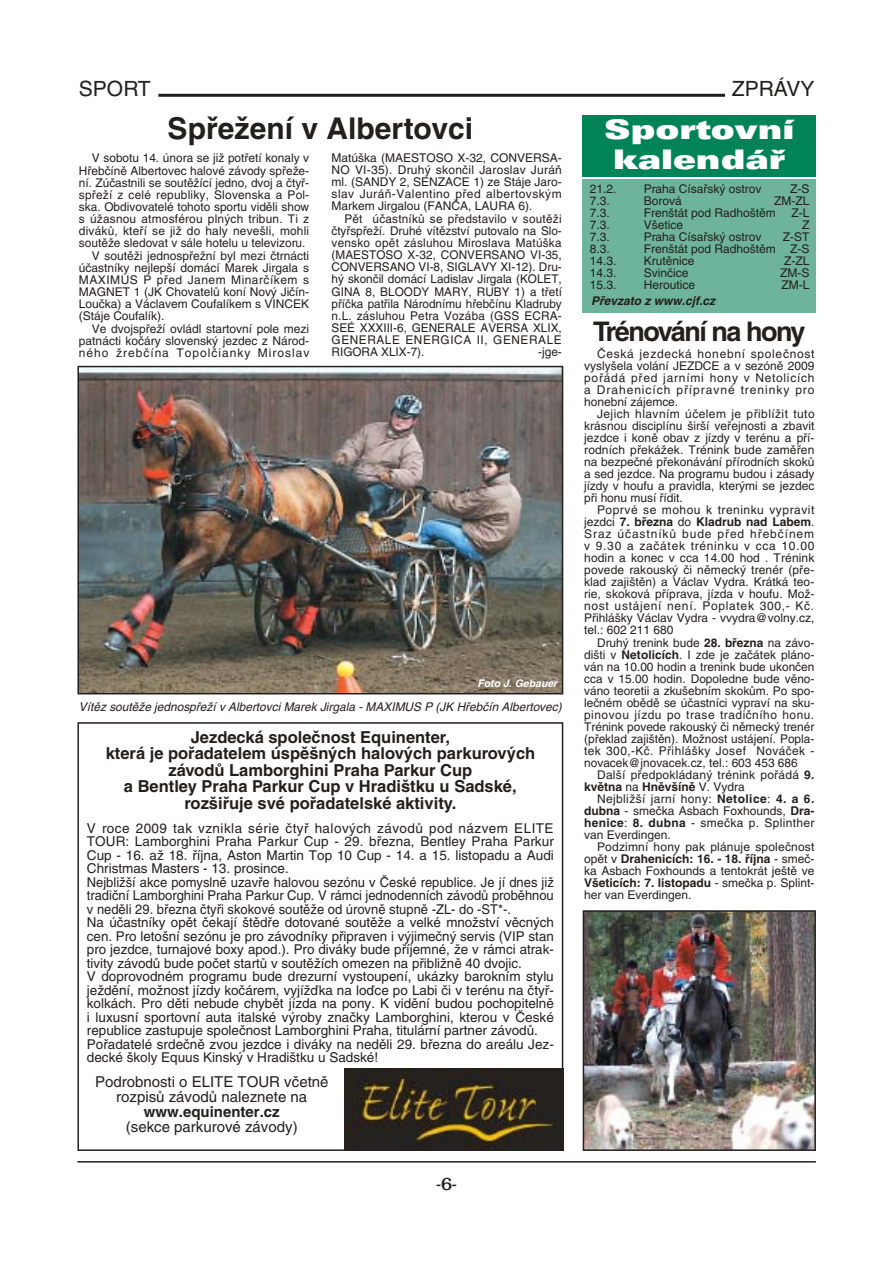
<style>
.page{position:relative;width:893px;height:1262px;background:#fff}
.page>*{position:absolute;margin:0;border:0;box-sizing:border-box;transform-origin:0 0}
.t1{font:700 30px "Helvetica CE";color:#231f1f}
.t2{font:900 expanded 27px/30px "Univers CE";color:#fff;text-align:center}
.t3{font:700 27px "Helvetica CE";letter-spacing:-.055em;color:#231f1f}
.t4{font:21px "Helvetica CE";color:#231f1f}
.t5{font:500 18px "Bookman Itc TCE";color:#231f1f}
.t6{font:700 16.5px/16.5px "Helvetica CE";color:#231f1f;text-align:center}
.t7{font:15px/15px "Helvetica CE";color:#231f1f;text-align:center}
.t8{font:700 15px "Helvetica CE";color:#231f1f}
.t9{font:13.5px/13.5px "Helvetica CE";color:#231f1f}
.t10{font:12px/12px "Helvetica CE";color:#231f1f;text-align:justify}
.t11{font:12px/12px "Helvetica CE";letter-spacing:.02em;color:#231f1f}
.t12{font:italic 12px "Helvetica CE";color:#231f1f}
.t13{font:12px "Helvetica CE";letter-spacing:.08em;color:#231f1f}
.t14{font:12px "Helvetica CE";letter-spacing:.04em;color:#231f1f}
.t15{font:italic 700 12px "Helvetica CE";color:#231f1f}
.t16{font:italic 700 10.5px "Helvetica CE";color:#fff}
.s1{font-weight:700}
</style>
<div class="page">
<hr style="left:158px;top:94px;width:567px;height:3px;background:#231f1f">
<hr style="left:77px;top:1161px;width:738px;height:1px;background:#231f1f">
<img style="left:80px;top:369px;width:480px;height:322px">
<div style="left:77px;top:366px;width:486px;height:328px;border:2px solid #231f1f"></div>
<div style="left:582px;top:116px;width:233px;height:61px;background:#008356"></div>
<div style="left:582px;top:179px;width:233px;height:134px;background:#6eb39b"></div>
<img style="left:585px;top:913px;width:227px;height:234px">
<div style="left:582px;top:910px;width:233px;height:240px;border:2px solid #231f1f"></div>
<div style="left:77px;top:722px;width:486px;height:428px;border:2px solid #231f1f"></div>
<img style="left:345px;top:1069px;width:218px;height:82px">
<h3 class="t4" style="left:79px;top:81px;width:73px">SPORT</h3>
<h3 class="t4" style="left:731px;top:81px;width:84px">ZPRÁVY</h3>
<h1 class="t1" style="left:168px;top:117px;width:307px">Spřežení v Albertovci</h1>
<p class="t10" style="left:331px;top:153px;width:232px">Matúška (MAESTOSO X-32, CONVERSA-NO VI-35). Druhý skončil Jaroslav Juráň ml. (SANDY 2, SENZACE 1) ze Stáje Jaro&shy;slav Juráň-Valentino před albertovským Markem Jirgalou (FANČA, LAURA 6).</p>
<p class="t10" style="left:331px;top:214px;width:232px;text-indent:13px">Pět účastníků se představilo v soutěži čtyřspřeží. Druhé vítězství putovalo na Slo&shy;vensko opět zásluhou Miroslava Matúška (MAESTOSO X-32, CONVERSANO VI-35, CONVERSANO VI-8, SIGLAVY XI-12). Dru&shy;hý skončil domácí Ladislav Jirgala (KOLET, GINA 8, BLOODY MARY, RUBY 1) a třetí příčka patřila Národnímu hřebčínu Kladruby n.L. zásluhou Petra Vozába (GSS ECRA-SEÉ XXXIII-6, GENERALE AVERSA XLIX, GENERALE ENERGICA II, GENERALE RIGORA XLIX-7).</p>
<p class="t10" style="left:92px;top:153px;width:219px">V sobotu 14. února se již potřetí konaly v</p>
<p class="t10" style="left:79px;top:166px;width:232px">Hřebčíně Albertovec halové závody spřeže-</p>
<p class="t10" style="left:79px;top:178px;width:232px">ní. Zúčastnili se soutěžící jedno, dvoj a čtyř-</p>
<p class="t11" style="left:79px;top:190px;width:232px">spřeží z celé republiky, Slovenska a Pol-</p>
<p class="t10" style="left:79px;top:202px;width:232px">ska. Obdivovatelé tohoto sportu viděli show</p>
<p class="t11" style="left:79px;top:214px;width:232px">s úžasnou atmosférou plných tribun. Ti z</p>
<p class="t11" style="left:79px;top:226px;width:232px">diváků, kteří se již do haly nevešli, mohli</p>
<p class="t10" style="left:79px;top:238px;width:228px">soutěže sledovat v sále hotelu u televizoru.</p>
<p class="t10" style="left:92px;top:251px;width:219px">V soutěži jednospřežní byl mezi čtrnácti</p>
<p class="t10" style="left:79px;top:263px;width:232px">účastníky nejlepší domácí Marek Jirgala s</p>
<p class="t14" style="left:79px;top:275px;width:231px">MAXIMUS P před Janem Minarčíkem s</p>
<p class="t10" style="left:79px;top:287px;width:232px">MAGNET 1 (JK Chovatelů koní Nový Jičín-</p>
<p class="t10" style="left:79px;top:299px;width:232px">Loučka) a Václavem Coufalíkem s VINCEK</p>
<p class="t10" style="left:79px;top:311px;width:87px">(Stáje Coufalík).</p>
<p class="t10" style="left:92px;top:324px;width:219px">Ve dvojspřeží ovládl startovní pole mezi</p>
<p class="t10" style="left:79px;top:336px;width:232px">patnácti kočáry slovenský jezdec z Národ-</p>
<p class="t13" style="left:79px;top:348px;width:232px">ného žrebčína Topolčianky Miroslav</p>
<p class="t10" style="left:538px;top:347px;width:25px">-jge-</p>
<p class="t16" style="left:477px;top:679px;width:81px">Foto J. Gebauer</p>
<p class="t12" style="left:79px;top:702px;width:484px">Vítěz soutěže jednospřeží v Albertovci Marek Jirgala - MAXIMUS P (JK Hřebčín Albertovec)</p>
<h3 class="t6" style="left:106px;top:730px;width:431px">Jezdecká společnost Equinenter,<br>která je pořadatelem úspěšných halových parkurových závodů Lamborghini Praha Parkur Cup<br>a Bentley Praha Parkur Cup v Hradištku u Sadské, rozšiřuje své pořadatelské aktivity.</h3>
<p class="t9" style="left:87px;top:822px;width:468px">V roce 2009 tak vznikla série čtyř halových závodů pod názvem ELITE TOUR: Lamborghini Praha Parkur Cup - 29. března, Bentley Praha Parkur Cup - 16. až 18. října, Aston Martin Top 10 Cup - 14. a 15. listopadu a Audi Christmas Masters - 13. prosince.<br>Nejbližší akce pomyslně uzavře halovou sezónu v České republice. Je jí dnes již tradiční Lamborghini Praha Parkur Cup. V rámci jednodenních závodů proběhnou v neděli 29. března čtyři skokové soutěže od úrovně stupně -ZL- do -ST*-.<br>Na účastníky opět čekají štědře dotované soutěže a velké množství věcných cen. Pro letošní sezónu je pro závodníky připraven i výjimečný servis (VIP stan pro jezdce, turnajové boxy apod.). Pro diváky bude příjemné, že v rámci atrak&shy;tivity závodů bude počet startů v soutěžích omezen na přibližně 40 dvojic.<br>V doprovodném programu bude drezurní vystoupení, ukázky barokním stylu ježdění, možnost jízdy kočárem, vyjížďka na loďce po Labi či v terénu na čtyř&shy;kolkách. Pro děti nebude chybět jízda na pony. K vidění budou pochopitelně i luxusní sportovní auta italské výroby značky Lamborghini, kterou v České republice zastupuje společnost Lamborghini Praha, titulární partner závodů.<br>Pořadatelé srdečně zvou jezdce i diváky na neděli 29. března do areálu Jez&shy;decké školy Equus Kinský v Hradištku u Sadské!</p>
<p class="t7" style="left:95px;top:1075px;width:235px">Podrobnosti o ELITE TOUR včetně rozpisů závodů naleznete na</p>
<p class="t8" style="left:144px;top:1105px;width:137px">www.equinenter.cz</p>
<p class="t7" style="left:126px;top:1120px;width:173px">(sekce parkurové závody)</p>
<h3 class="t5" style="left:436px;top:1178px;width:22px">-6-</h3>
<h2 class="t2" style="left:604px;top:116px;width:192px">Sportovní kalendáfi</h2>
<p class="t10" style="left:589px;top:184px;width:28px">21.2.</p>
<p class="t10" style="left:643px;top:184px;width:119px">Praha Císařský ostrov</p>
<p class="t10" style="left:790px;top:184px;width:21px">Z-S</p>
<p class="t10" style="left:589px;top:196px;width:22px">7.3.</p>
<p class="t10" style="left:643px;top:196px;width:39px">Borová</p>
<p class="t10" style="left:774px;top:196px;width:37px">ZM-ZL</p>
<p class="t10" style="left:589px;top:208px;width:22px">7.3.</p>
<p class="t10" style="left:643px;top:208px;width:134px">Frenštát pod Radhoštěm</p>
<p class="t10" style="left:791px;top:208px;width:19px">Z-L</p>
<p class="t10" style="left:589px;top:220px;width:22px">7.3.</p>
<p class="t10" style="left:643px;top:220px;width:41px">Všetice</p>
<p class="t10" style="left:802px;top:220px;width:9px">Z</p>
<p class="t10" style="left:589px;top:232px;width:21px">7.3.</p>
<p class="t10" style="left:643px;top:232px;width:119px">Praha Císařský ostrov</p>
<p class="t10" style="left:782px;top:232px;width:28px">Z-ST</p>
<p class="t10" style="left:589px;top:244px;width:22px">8.3.</p>
<p class="t10" style="left:643px;top:244px;width:167px">Frenštát pod Radhoštěm Z-S</p>
<p class="t10" style="left:589px;top:256px;width:28px">14.3.</p>
<p class="t10" style="left:643px;top:256px;width:52px">Krutěnice</p>
<p class="t10" style="left:784px;top:256px;width:27px">Z-ZL</p>
<p class="t10" style="left:589px;top:268px;width:28px">14.3.</p>
<p class="t10" style="left:643px;top:268px;width:46px">Svinčice</p>
<p class="t10" style="left:780px;top:268px;width:31px">ZM-S</p>
<p class="t10" style="left:589px;top:280px;width:28px">15.3.</p>
<p class="t10" style="left:643px;top:280px;width:53px">Heroutice</p>
<p class="t10" style="left:781px;top:280px;width:29px">ZM-L</p>
<p class="t15" style="left:591px;top:296px;width:126px">Převzato z www.cjf.cz</p>
<h2 class="t3" style="left:593px;top:322px;width:214px">Trénování na hony</h2>
<p class="t10" style="left:584px;top:349px;width:232px;text-indent:13px">Česká jezdecká honební společnost vyslyšela volání JEZDCE a v sezóně 2009 pořádá před jarními hony v Netolicích a Drahenicích přípravné treninky pro honební zájemce.</p>
<p class="t10" style="left:584px;top:409px;width:232px;text-indent:13px">Jejich hlavním účelem je přiblížit tuto krásnou disciplínu širší veřejnosti a zbavit jezdce i koně obav z jízdy v terénu a pří&shy;rodních překážek. Trénink bude zaměřen na bezpečné překonávání přírodních skoků a sed jezdce. Na programu budou i zásady jízdy v houfu a pravidla, kterými se jezdec při honu musí řídit.</p>
<p class="t10" style="left:584px;top:505px;width:232px;text-indent:13px">Poprvé se mohou k treninku vypravit jezdci <span class="s1">7. března</span> do <span class="s1">Kladrub nad Labem</span>.<br>Sraz účastníků bude před hřebčínem v 9.30 a začátek tréninku v cca 10.00 hodin a konec v cca 14.00 hod . Trénink povede rakouský či německý trenér (pře&shy;klad zajištěn) a Václav Vydra. Krátká teo&shy;rie, skoková příprava, jízda v houfu. Mož&shy;nost ustájení není. Poplatek 300,- Kč.<br>Přihlášky Václav Vydra - vvydra@volny.cz, tel.: 602 211 680</p>
<p class="t10" style="left:584px;top:637px;width:232px;text-indent:13px">Druhý trenink bude <span class="s1">28. března</span> na závo&shy;dišti v <span class="s1">Netolicích</span>. I zde je začátek pláno&shy;ván na 10.00 hodin a trenink bude ukončen cca v 15.00 hodin. Dopoledne bude věno&shy;váno teoretii a zkušebním skokům. Po spo&shy;lečném obědě se účastníci vypraví na sku&shy;pinovou jízdu po trase tradičního honu.<br>Trénink povede rakouský či německý trenér (překlad zajištěn). Možnost ustájení. Popla&shy;tek 300,-Kč. Přihlášky Josef Nováček - novacek@jnovacek.cz, tel.: 603 453 686</p>
<p class="t11" style="left:584px;top:770px;width:232px;text-indent:13px">Další předpokládaný trénink pořádá <span class="s1">9. května</span> na <span class="s1">Hněvšíně</span> V. Vydra</p>
<p class="t10" style="left:584px;top:794px;width:232px;text-indent:13px">Nejbližší jarní hony: <span class="s1">Netolice</span>: <span class="s1">4. a 6. dubna</span> - smečka Asbach Foxhounds, <span class="s1">Dra&shy;henice</span>: <span class="s1">8. dubna</span> - smečka p. Splinther van Everdingen.</p>
<p class="t10" style="left:584px;top:842px;width:232px;text-indent:13px">Podzimní hony pak plánuje společnost opět v <span class="s1">Drahenicích: 16. - 18. října</span> - smeč&shy;ka Asbach Foxhounds a tentokrát ještě ve <span class="s1">Všeticích: 7. listopadu</span> - smečka p. Splint&shy;her van Everdingen.</p>
</div>
